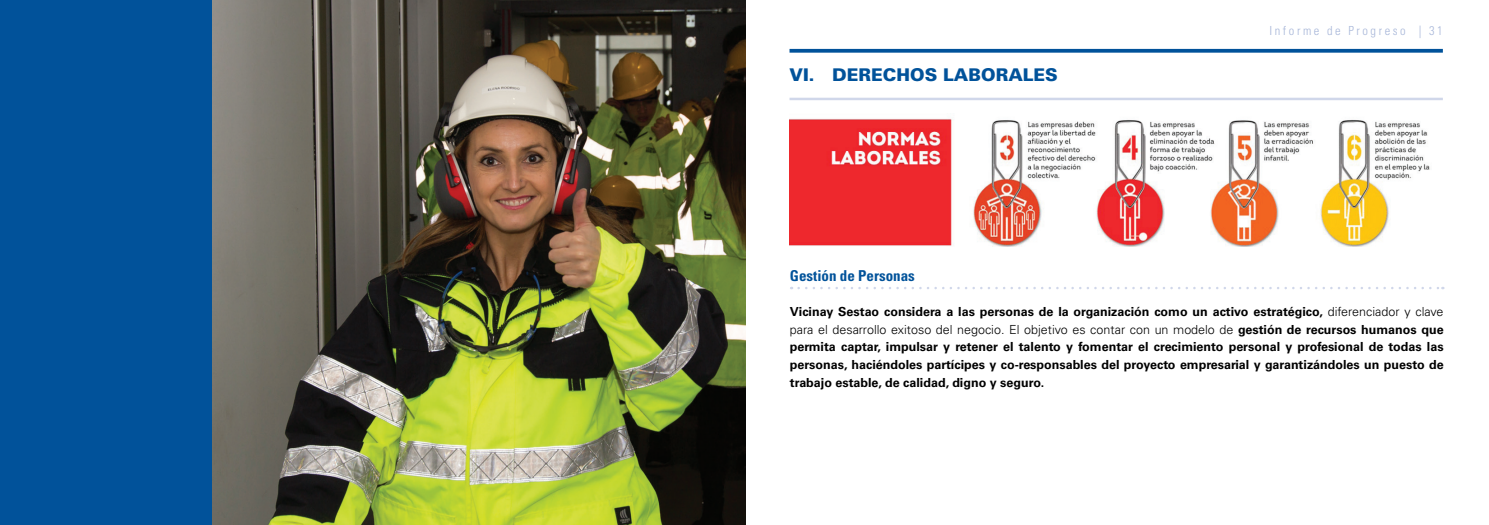
<style>
.page{position:relative;width:1489px;height:525px;background:#fff}
.page>*{position:absolute;margin:0;border:0;box-sizing:border-box;transform-origin:0 0}
.t1{font:900 17.5px "Univers LT Std";color:#01529a}
.t2{font:700 condensed 15px "Univers LT Std";color:#01529a}
.t3{font:700 12.5px/17.5px "Univers LT Std";color:#000;text-align:justify}
.t4{font:300 condensed 12.5px "Univers LT Std";letter-spacing:.2em;color:#a8b7d9}
.s1{font-weight:300}
</style>
<div class="page">
<svg style="left:798px;top:287px;width:645px;height:2px"></svg>
<div style="left:0;top:0;width:213px;height:524px;background:#01529a"></div>
<svg style="left:789px;top:49px;width:653px;height:4px;background:#1660a2"></svg>
<hr style="left:789px;top:98px;width:653px;height:2px;background:#d0d7ea">
<img style="left:212px;top:0;width:533px;height:524px">
<img style="left:789px;top:118px;width:641px;height:128px">
<h1 class="t1" style="left:789px;top:63px;width:270px">VI. DERECHOS LABORALES</h1>
<p class="t4" style="left:1269px;top:24px;width:175px">Informe de Progreso | 31</p>
<p class="t2" style="left:789px;top:266px;width:126px">Gestión de Personas</p>
<p class="t3" style="left:789px;top:303px;width:655px">Vicinay Sestao considera a las personas de la organización como un activo estratégico, <span class="s1">diferenciador y clave para el desarrollo exitoso del negocio. El objetivo es contar con un modelo de</span> gestión de recursos humanos que permita captar, impulsar y retener el talento y fomentar el crecimiento personal y profesional de todas las personas, haciéndoles partícipes y co-responsables del proyecto empresarial y garantizándoles un puesto de trabajo estable, de calidad, digno y seguro.</p>
</div>
